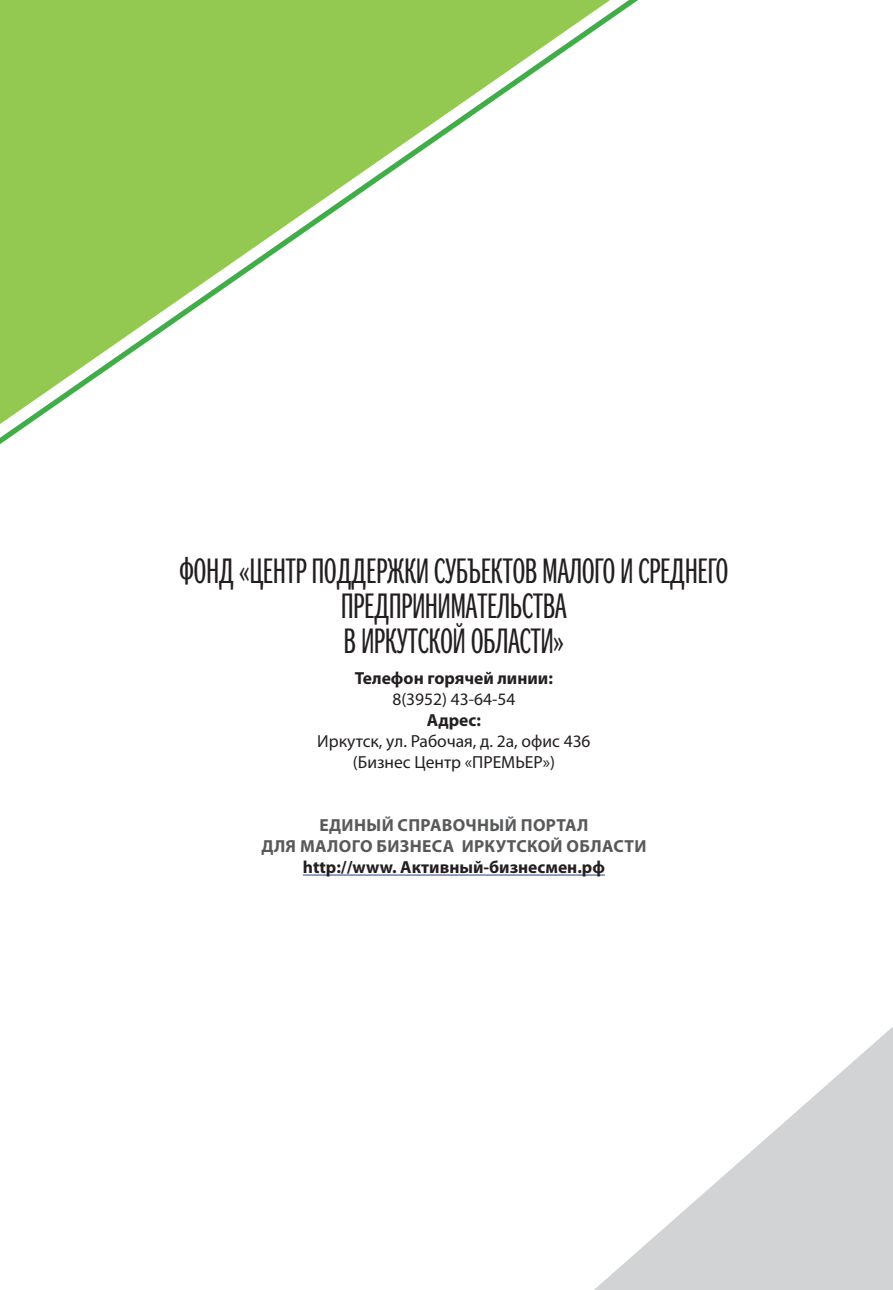
<style>
.page{position:relative;width:893px;height:1290px;background:#fff}
.page>*{position:absolute;margin:0;border:0;box-sizing:border-box;transform-origin:0 0}
.t1{font:35px/35px "DG Pro 12";color:#231f20;text-align:center}
.t2{font:17.5px/21px "Myriad Pro";color:#231f20;text-align:center}
.t3{font:700 17.5px "Myriad Pro";color:#231f20}
.t4{font:700 17.5px/21px "Myriad Pro";letter-spacing:.02em;color:#58595b;text-align:center}
</style>
<div class="page">
<svg style="left:0;top:0;width:638px;height:444px"></svg>
<svg style="left:594px;top:1027px;width:299px;height:263px"></svg>
<hr style="left:303px;top:874px;width:302px;height:1px;background:#25408e">
<p class="t1" style="left:180px;top:554px;width:550px">ФОНД «ЦЕНТР ПОДДЕРЖКИ СУБЪЕКТОВ МАЛОГО И СРЕДНЕГО<br>ПРЕДПРИНИМАТЕЛЬСТВА<br>В ИРКУТСКОЙ ОБЛАСТИ»</p>
<p class="t3" style="left:355px;top:672px;width:200px">Телефон горячей линии:</p>
<p class="t2" style="left:392px;top:690px;width:125px">8(3952) 43-64-54</p>
<p class="t3" style="left:427px;top:714px;width:56px">Адрес:</p>
<p class="t2" style="left:317px;top:732px;width:275px">Иркутск, ул. Рабочая, д. 2а, офис 436 (Бизнес Центр «ПРЕМЬЕР»)</p>
<p class="t4" style="left:261px;top:816px;width:387px">ЕДИНЫЙ СПРАВОЧНЫЙ ПОРТАЛ<br>ДЛЯ МАЛОГО БИЗНЕСА ИРКУТСКОЙ ОБЛАСТИ</p>
<p class="t3" style="left:303px;top:861px;width:304px">http://www. Активный-бизнесмен.рф</p>
</div>
